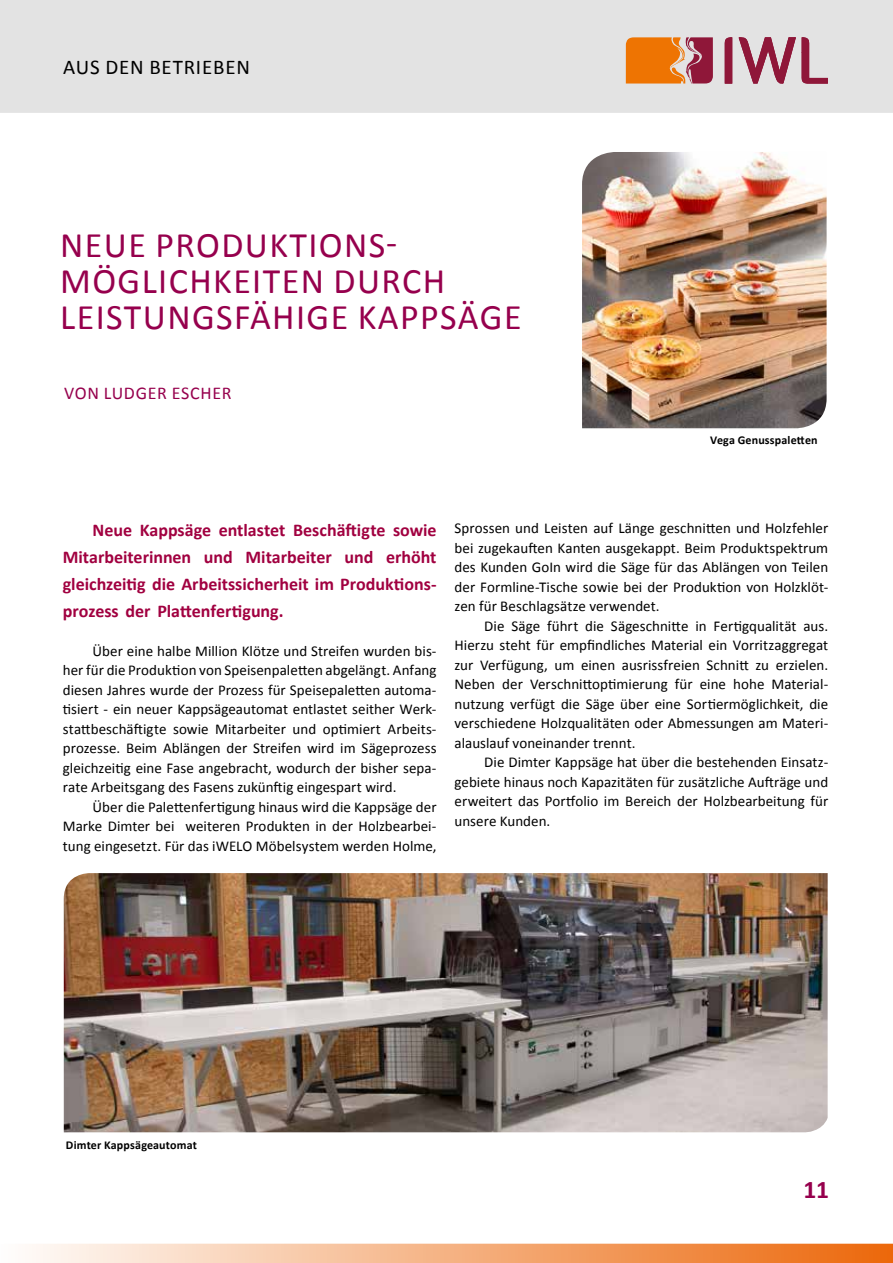
<style>
.page{position:relative;width:893px;height:1263px;background:#fff}
.page>*{position:absolute;margin:0;border:0;box-sizing:border-box;transform-origin:0 0}
.t1{font:36px/36px "Calibri";letter-spacing:.04em;color:#96004d}
.t2{font:700 25.5px "Calibri";color:#96004d}
.t3{font:21px "Calibri";letter-spacing:.04em;color:#000}
.t4{font:700 18px/27px "Calibri";color:#a10040;text-align:justify}
.t5{font:18px "Calibri";letter-spacing:.04em;color:#96004d}
.t6{font:15px/19.5px "Calibri";color:#000;text-align:justify}
.t7{font:700 12px "Calibri";letter-spacing:.015em;color:#000}
</style>
<div class="page">
<svg style="left:32px;top:1244px;width:861px;height:19px;background:#f4af7f"></svg>
<div style="left:0;top:0;width:893px;height:113px;background:#e3e3e3"></div>
<svg style="left:626px;top:37px;width:87px;height:47px;background:#d56f34"></svg>
<svg style="left:724px;top:37px;width:104px;height:47px;background:#c08f9d"></svg>
<img style="left:64px;top:873px;width:764px;height:259px">
<img style="left:582px;top:152px;width:245px;height:276px">
<h3 class="t3" style="left:63px;top:54px;width:188px">AUS DEN BETRIEBEN</h3>
<h1 class="t1" style="left:60px;top:227px;width:463px">NEUE PRODUKTIONS-<br>MÖGLICHKEITEN DURCH<br>LEISTUNGSFÄHIGE KAPPSÄGE</h1>
<p class="t5" style="left:64px;top:382px;width:169px">VON LUDGER ESCHER</p>
<p class="t7" style="left:710px;top:432px;width:109px">Vega Genusspaletten</p>
<p class="t4" style="left:63px;top:516px;width:375px;text-indent:30px">Neue Kappsäge entlastet Beschäftigte sowie Mitarbeiterinnen und Mitarbeiter und erhöht gleichzeitig die Arbeitssicherheit im Produktions&shy;prozess der Plattenfertigung.</p>
<p class="t6" style="left:63px;top:641px;width:375px;text-indent:30px">Über eine halbe Million Klötze und Streifen wurden bis&shy;her für die Produktion von Speisenpaletten abgelängt. Anfang diesen Jahres wurde der Prozess für Speisepaletten automa&shy;tisiert - ein neuer Kappsägeautomat entlastet seither Werk&shy;stattbeschäftigte sowie Mitarbeiter und optimiert Arbeits&shy;prozesse. Beim Ablängen der Streifen wird im Sägeprozess gleichzeitig eine Fase angebracht, wodurch der bisher sepa&shy;rate Arbeitsgang des Fasens zukünftig eingespart wird.</p>
<p class="t6" style="left:63px;top:797px;width:375px;text-indent:30px">Über die Palettenfertigung hinaus wird die Kappsäge der Marke Dimter bei weiteren Produkten in der Holzbearbei&shy;tung eingesetzt. Für das iWELO Möbelsystem werden Holme,</p>
<p class="t6" style="left:455px;top:519px;width:375px">Sprossen und Leisten auf Länge geschnitten und Holzfehler bei zugekauften Kanten ausgekappt. Beim Produktspektrum des Kunden GoIn wird die Säge für das Ablängen von Teilen der Formline-Tische sowie bei der Produktion von Holzklöt&shy;zen für Beschlagsätze verwendet.</p>
<p class="t6" style="left:455px;top:616px;width:375px;text-indent:30px">Die Säge führt die Sägeschnitte in Fertigqualität aus.<br>Hierzu steht für empfindliches Material ein Vorritzaggregat zur Verfügung, um einen ausrissfreien Schnitt zu erzielen.<br>Neben der Verschnittoptimierung für eine hohe Material&shy;nutzung verfügt die Säge über eine Sortiermöglichkeit, die verschiedene Holzqualitäten oder Abmessungen am Materi&shy;alauslauf voneinander trennt.</p>
<p class="t6" style="left:455px;top:753px;width:375px;text-indent:30px">Die Dimter Kappsäge hat über die bestehenden Einsatz&shy;gebiete hinaus noch Kapazitäten für zusätzliche Aufträge und erweitert das Portfolio im Bereich der Holzbearbeitung für unsere Kunden.</p>
<p class="t7" style="left:66px;top:1138px;width:133px">Dimter Kappsägeautomat</p>
<h2 class="t2" style="left:803px;top:1173px;width:27px">11</h2>
</div>
